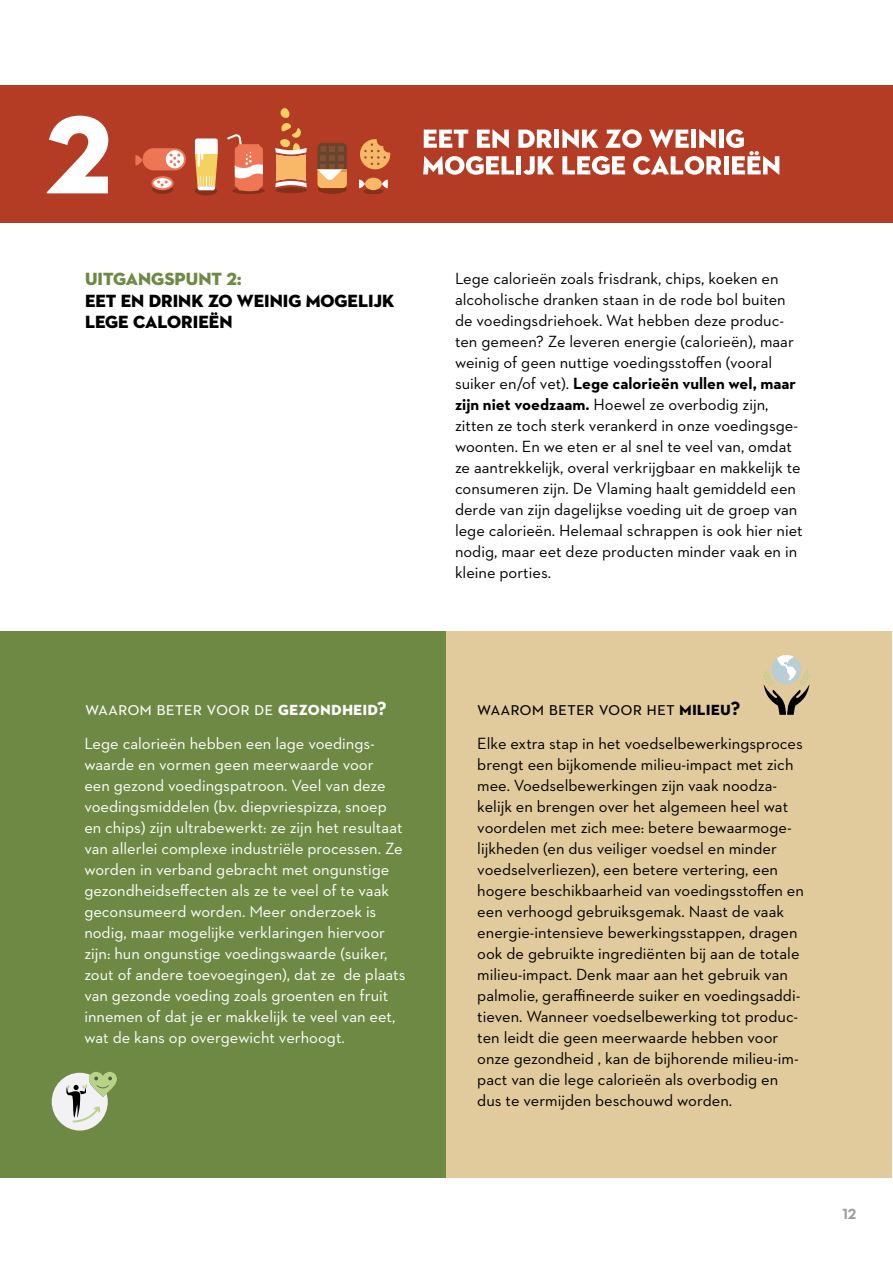
<style>
.page{position:relative;width:893px;height:1263px;background:#fff}
.page>*{position:absolute;margin:0;border:0;box-sizing:border-box;transform-origin:0 0}
.t1{font:19.5px "Neutraface 2 Text";color:#fff}
.t2{font:19.5px "Neutraface 2 Text";color:#000}
.t3{font:18px/21.6px "Neutraface 2 Display Titling";color:#000}
.t4{font:18px "Neutraface 2 Display Titling";color:#6e8944}
.t5{font:16.5px/21px "Neutraface 2 Text";color:#000}
.t6{font:16.5px/21px "Neutraface 2 Text";color:#fff}
.t7{font:700 15px "Neutraface 2 Text";color:#9d9d9c}
.s1{font-weight:700}
</style>
<div class="page">
<div style="left:0;top:631px;width:446px;height:547px;background:#6e8944"></div>
<div style="left:446px;top:631px;width:446px;height:547px;background:#e1ca9b"></div>
<svg style="left:763px;top:654px;width:47px;height:61px"></svg>
<div style="left:0;top:85px;width:893px;height:137px;background:#b43c24"></div>
<svg style="left:424px;top:130px;width:44px;height:18px"></svg>
<svg style="left:477px;top:129px;width:32px;height:19px"></svg>
<svg style="left:518px;top:130px;width:34px;height:18px"></svg>
<div style="left:554px;top:130px;width:5px;height:18px;background:#fff"></div>
<svg style="left:423px;top:156px;width:91px;height:19px"></svg>
<div style="left:516px;top:156px;width:5px;height:18px;background:#fff"></div>
<svg style="left:523px;top:156px;width:31px;height:19px"></svg>
<svg style="left:562px;top:129px;width:217px;height:46px"></svg>
<div style="left:276px;top:187px;width:31px;height:6px;background:#84301a;border-radius:50%"></div>
<svg style="left:275px;top:108px;width:32px;height:79px"></svg>
<div style="left:363px;top:189px;width:21px;height:5px;background:#84301a;border-radius:50%"></div>
<svg style="left:359px;top:180px;width:6px;height:8px"></svg>
<svg style="left:382px;top:180px;width:6px;height:8px"></svg>
<div style="left:365px;top:178px;width:17px;height:12px;background:#f9b768;border-radius:50%"></div>
<div style="left:232px;top:188px;width:33px;height:6px;background:#84301a;border-radius:50%"></div>
<svg style="left:195px;top:186px;width:22px;height:9px"></svg>
<svg style="left:195px;top:138px;width:23px;height:52px"></svg>
<svg style="left:152px;top:185px;width:21px;height:9px"></svg>
<svg style="left:151px;top:176px;width:23px;height:14px"></svg>
<svg style="left:153px;top:178px;width:19px;height:10px"></svg>
<svg style="left:157px;top:181px;width:11px;height:5px"></svg>
<svg style="left:135px;top:148px;width:51px;height:22px"></svg>
<svg style="left:360px;top:139px;width:31px;height:31px"></svg>
<svg style="left:227px;top:134px;width:36px;height:59px"></svg>
<div style="left:318px;top:185px;width:29px;height:9px;background:#84301a;border-radius:50%"></div>
<svg style="left:317px;top:143px;width:30px;height:45px"></svg>
<svg style="left:46px;top:116px;width:62px;height:77px"></svg>
<div style="left:52px;top:1073px;width:56px;height:57px;background:#f2f1f3;border-radius:50%"></div>
<svg style="left:66px;top:1072px;width:51px;height:50px"></svg>
<p class="t4" style="left:85px;top:268px;width:158px">UITGANGSPUNT 2:</p>
<p class="t3" style="left:85px;top:290px;width:311px">EET EN DRINK ZO WEINIG MOGELIJK<br>LEGE CALORIEËN</p>
<p class="t5" style="left:455px;top:268px;width:349px">Lege calorieën zoals frisdrank, chips, koeken en alcoholische dranken staan in de rode bol buiten de voedingsdriehoek. Wat hebben deze produc&shy;ten gemeen? Ze leveren energie (calorieën), maar weinig of geen nuttige voedingsstoffen (vooral suiker en/of vet). <span class="s1">Lege calorieën vullen wel, maar zijn niet voedzaam.</span> Hoewel ze overbodig zijn, zitten ze toch sterk verankerd in onze voedingsge&shy;woonten. En we eten er al snel te veel van, omdat ze aantrekkelijk, overal verkrijgbaar en makkelijk te consumeren zijn. De Vlaming haalt gemiddeld een derde van zijn dagelijkse voeding uit de groep van lege calorieën. Helemaal schrappen is ook hier niet nodig, maar eet deze producten minder vaak en in kleine porties.</p>
<p class="t1" style="left:85px;top:696px;width:303px">waarom beter voor de <span class="s1">gezondheid?</span></p>
<p class="t2" style="left:477px;top:696px;width:265px">waarom beter voor het <span class="s1">milieu?</span></p>
<p class="t6" style="left:84px;top:733px;width:323px">Lege calorieën hebben een lage voedings&shy;waarde en vormen geen meerwaarde voor<br>een gezond voedingspatroon. Veel van deze voedingsmiddelen (bv. diepvriespizza, snoep en chips) zijn ultrabewerkt: ze zijn het resultaat van allerlei complexe industriële processen. Ze worden in verband gebracht met ongunstige gezondheidseffecten als ze te veel of te vaak geconsumeerd worden. Meer onderzoek is nodig, maar mogelijke verklaringen hiervoor zijn: hun ongunstige voedingswaarde (suiker, zout of andere toevoegingen), dat ze de plaats van gezonde voeding zoals groenten en fruit innemen of dat je er makkelijk te veel van eet, wat de kans op overgewicht verhoogt.</p>
<p class="t5" style="left:477px;top:733px;width:328px">Elke extra stap in het voedselbewerkingsproces brengt een bijkomende milieu-impact met zich mee. Voedselbewerkingen zijn vaak noodza&shy;kelijk en brengen over het algemeen heel wat voordelen met zich mee: betere bewaarmoge&shy;lijkheden (en dus veiliger voedsel en minder voedselverliezen), een betere vertering, een hogere beschikbaarheid van voedingsstoffen en een verhoogd gebruiksgemak. Naast de vaak energie-intensieve bewerkingsstappen, dragen ook de gebruikte ingrediënten bij aan de totale milieu-impact. Denk maar aan het gebruik van palmolie, geraffineerde suiker en voedingsaddi&shy;tieven. Wanneer voedselbewerking tot produc&shy;ten leidt die geen meerwaarde hebben voor onze gezondheid , kan de bijhorende milieu-im&shy;pact van die lege calorieën als overbodig en dus te vermijden beschouwd worden.</p>
<p class="t7" style="left:842px;top:1205px;width:14px">12</p>
</div>
